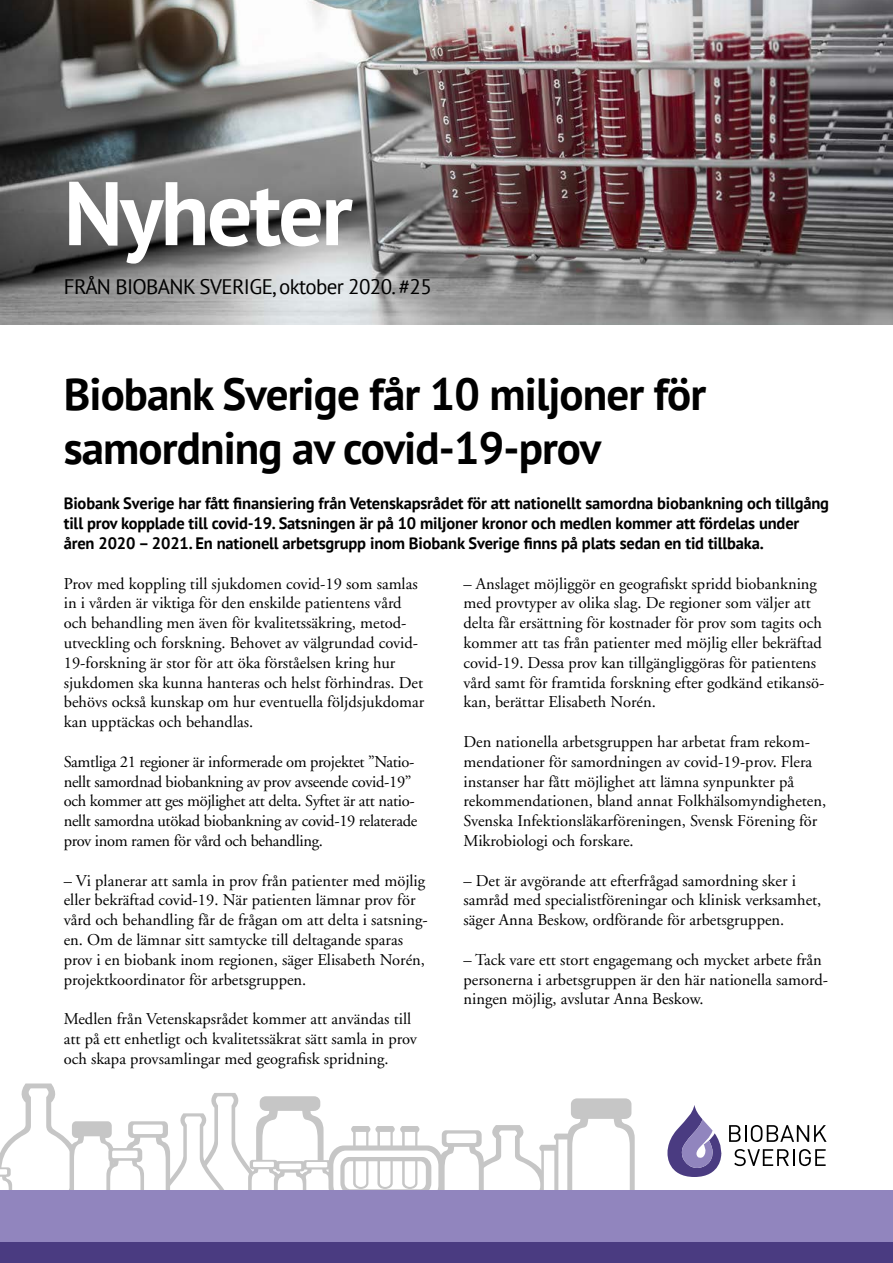
<style>
.page{position:relative;width:893px;height:1263px;background:#fff}
.page>*{position:absolute;margin:0;border:0;box-sizing:border-box;transform-origin:0 0}
.t1{font:700 90px "PT Sans";letter-spacing:-.03em;color:#fff}
.t2{font:700 45px/54px "PT Sans";letter-spacing:-.02em;color:#000}
.t3{font:21px "PT Sans";letter-spacing:-.03em;color:#000}
.t4{font:16.5px/19.8px "Adobe Garamond";color:#000}
.t5{font:700 16.5px/19.8px "PT Sans";letter-spacing:-.01em;color:#000}
.t6{font:16.5px/19.8px "Adobe Garamond";letter-spacing:-.02em;color:#000}
</style>
<div class="page">
<img style="left:0;top:0;width:893px;height:324px">
<svg style="left:0;top:1083px;width:635px;height:108px"></svg>
<svg style="left:667px;top:1105px;width:55px;height:72px"></svg>
<svg style="left:729px;top:1125px;width:98px;height:17px"></svg>
<svg style="left:734px;top:1149px;width:92px;height:17px"></svg>
<div style="left:0;top:1242px;width:893px;height:21px;background:#4a3b81"></div>
<div style="left:0;top:1191px;width:893px;height:51px;background:#9185be"></div>
<h1 class="t1" style="left:64px;top:154px;width:290px">Nyheter</h1>
<p class="t3" style="left:64px;top:273px;width:370px">FRÅN BIOBANK SVERIGE, oktober 2020. #25</p>
<h2 class="t2" style="left:64px;top:366px;width:644px">Biobank Sverige får 10 miljoner för samordning av covid-19-prov</h2>
<p class="t5" style="left:64px;top:493px;width:767px">Biobank Sverige har fått finansiering från Vetenskapsrådet för att nationellt samordna biobankning och tillgång till prov kopplade till covid-19. Satsningen är på 10 miljoner kronor och medlen kommer att fördelas under åren 2020 – 2021. En nationell arbetsgrupp inom Biobank Sverige finns på plats sedan en tid tillbaka.</p>
<p class="t4" style="left:64px;top:574px;width:362px">Prov med koppling till sjukdomen covid-19 som samlas in i vården är viktiga för den enskilde patientens vård och behandling men även för kvalitetssäkring, metod&shy;utveckling och forskning. Behovet av välgrundad covid-19-forskning är stor för att öka förståelsen kring hur sjukdomen ska kunna hanteras och helst förhindras. Det behövs också kunskap om hur eventuella följdsjukdomar kan upptäckas och behandlas.</p>
<p class="t6" style="left:64px;top:752px;width:355px">Samtliga 21 regioner är informerade om projektet ”Natio&shy;nellt samordnad biobankning av prov avseende covid-19” och kommer att ges möjlighet att delta. Syftet är att natio&shy;nellt samordna utökad biobankning av covid-19 relaterade prov inom ramen för vård och behandling.</p>
<p class="t4" style="left:64px;top:871px;width:366px">– Vi planerar att samla in prov från patienter med möjlig eller bekräftad covid-19. När patienten lämnar prov för vård och behandling får de frågan om att delta i satsning&shy;en. Om de lämnar sitt samtycke till deltagande sparas prov i en biobank inom regionen, säger Elisabeth Norén, projektkoordinator för arbetsgruppen.</p>
<p class="t4" style="left:64px;top:1009px;width:355px">Medlen från Vetenskapsrådet kommer att användas till att på ett enhetligt och kvalitetssäkrat sätt samla in prov och skapa provsamlingar med geografisk spridning.</p>
<p class="t4" style="left:463px;top:574px;width:363px">– Anslaget möjliggör en geografiskt spridd biobankning med provtyper av olika slag. De regioner som väljer att delta får ersättning för kostnader för prov som tagits och kommer att tas från patienter med möjlig eller bekräftad covid-19. Dessa prov kan tillgängliggöras för patientens vård samt för framtida forskning efter godkänd etikansö&shy;kan, berättar Elisabeth Norén.</p>
<p class="t4" style="left:463px;top:732px;width:364px">Den nationella arbetsgruppen har arbetat fram rekom&shy;mendationer för samordningen av covid-19-prov. Flera instanser har fått möjlighet att lämna synpunkter på rekommendationen, bland annat Folkhälsomyndigheten, Svenska Infektionsläkarföreningen, Svensk Förening för Mikrobiologi och forskare.</p>
<p class="t4" style="left:463px;top:871px;width:359px">– Det är avgörande att efterfrågad samordning sker i samråd med specialistföreningar och klinisk verksamhet, säger Anna Beskow, ordförande för arbetsgruppen.</p>
<p class="t4" style="left:463px;top:950px;width:366px">– Tack vare ett stort engagemang och mycket arbete från personerna i arbetsgruppen är den här nationella samord&shy;ningen möjlig, avslutar Anna Beskow.</p>
</div>
